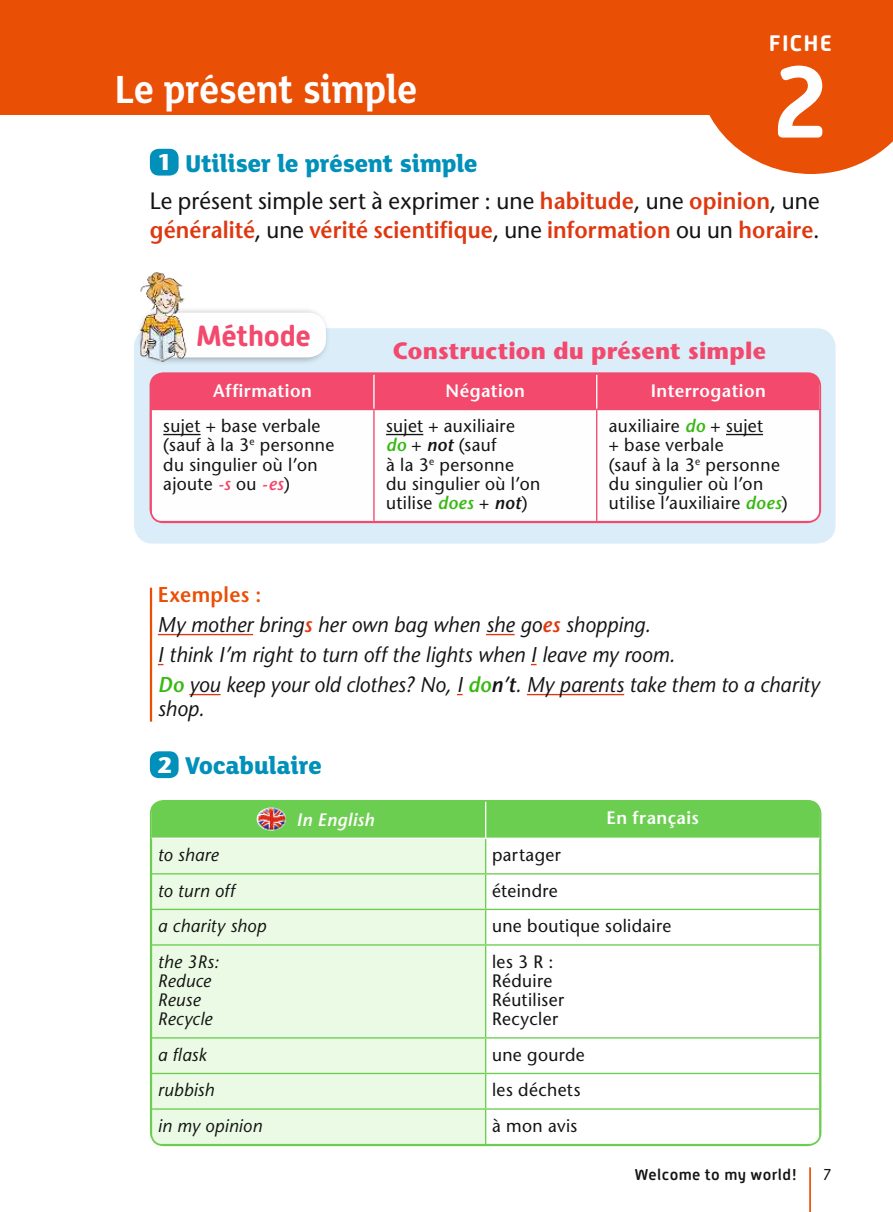
<style>
.page{position:relative;width:893px;height:1212px;background:#fff}
.page>*{position:absolute;margin:0;border:0;box-sizing:border-box;transform-origin:0 0}
.t1{font:700 101.25px "Alwyn New Rounded";color:#fefefe}
.t2{font:700 42.75px "FS Lola";color:#fefefe;scale:.9 1}
.t3{font:700 29.25px "Alwyn New Rounded";letter-spacing:-.005em;color:#f2496d}
.t4{font:800 26.55px "FS Lola";letter-spacing:-.005em;color:#0090b9;scale:.95 1}
.t5{font:600 23.62px/28.8px "Stone Sans Std";letter-spacing:.005em;color:#df3810;scale:.94 1}
.t6{font:700 23.62px "Stone Sans Std";letter-spacing:.01em;color:#f2496d}
.t7{font:700 22.5px "Alwyn New Rounded";letter-spacing:.055em;color:#fefefe}
.t8{font:italic 500 21.38px/29.9px "Stone Sans Std";letter-spacing:.005em;color:#131413;scale:.95 1}
.t9{font:500 18px/19.1px "Stone Sans Std";letter-spacing:.02em;color:#131413}
.t10{font:italic 500 18px/19.1px "Stone Sans Std";letter-spacing:.015em;color:#131413}
.t11{font:600 18px "Stone Sans Std";letter-spacing:.025em;color:#fefefe}
.t12{font:italic 600 18px "Stone Sans Std";letter-spacing:.015em;color:#fefefe}
.t13{font:500 15.75px "Alwyn New Rounded";letter-spacing:.025em;color:#131413}
.t14{font:500 15.75px "Stone Sans Std";color:#131413;scale:.95 1}
.s1{font-family:"Stone Sans Std";font-weight:700;font-size:22.5px;color:#fefefe}
.s2{font-weight:500;color:#131413}
.s3{font-weight:600;font-style:italic;color:#f2496d}
.s4{font-weight:600;font-style:italic;color:#38b812}
.s5{font-weight:600;font-style:italic}
.s6{font-weight:600;font-style:normal;color:#e94f05}
.s7{font-weight:600;color:#df3810}
.s8{font-weight:600;color:#38b812}
.s9{font-weight:600}
</style>
<div class="page">
<hr style="left:809px;top:1167px;width:2px;height:45px;background:#e94f05">
<div style="left:0;top:0;width:846px;height:115px;background:#e94f05"></div>
<svg style="left:709px;top:0;width:184px;height:174px"></svg>
<hr style="left:158px;top:634px;width:95px;height:1px;background:#df3810">
<svg style="left:486px;top:634px;width:29px;height:1px"></svg>
<hr style="left:189px;top:694px;width:32px;height:1px;background:#df3810">
<hr style="left:527px;top:694px;width:97px;height:1px;background:#df3810">
<div style="left:150px;top:149px;width:29px;height:27px;background:#0090b9;border-radius:9px"></div>
<div style="left:134px;top:328px;width:702px;height:216px;background:#daedf9;border-radius:19px"></div>
<div style="left:152px;top:375px;width:666px;height:34px;background:#f2496d"></div>
<div style="left:152px;top:410px;width:667px;height:111px;background:#fefefe"></div>
<hr style="left:373px;top:375px;width:2px;height:34px;background:#fefefe">
<hr style="left:596px;top:375px;width:1px;height:34px;background:#fefefe">
<hr style="left:373px;top:410px;width:2px;height:111px;background:#f2496d">
<hr style="left:596px;top:410px;width:1px;height:111px;background:#f2496d">
<hr style="left:150px;top:410px;width:2px;height:111px;background:#f2496d">
<hr style="left:819px;top:410px;width:1px;height:111px;background:#f2496d">
<hr style="left:150px;top:521px;width:224px;height:1px;background:#f2496d">
<hr style="left:597px;top:521px;width:223px;height:1px;background:#f2496d">
<hr style="left:150px;top:373px;width:224px;height:2px;background:#f2496d">
<hr style="left:150px;top:375px;width:2px;height:34px;background:#f2496d">
<hr style="left:597px;top:373px;width:223px;height:2px;background:#f2496d">
<hr style="left:150px;top:409px;width:224px;height:1px;background:#f2496d">
<hr style="left:374px;top:409px;width:223px;height:1px;background:#f2496d">
<hr style="left:597px;top:409px;width:223px;height:1px;background:#f2496d">
<hr style="left:819px;top:375px;width:1px;height:34px;background:#fefefe">
<hr style="left:163px;top:434px;width:38px;height:1px;background:#131413">
<hr style="left:386px;top:434px;width:37px;height:1px;background:#131413">
<hr style="left:726px;top:434px;width:37px;height:1px;background:#131413">
<div style="left:150px;top:372px;width:671px;height:151px;border:2px solid #f2496d;border-radius:13px"></div>
<div style="left:137px;top:307px;width:193px;height:59px;background:#131413;opacity:.35"></div>
<div style="left:147px;top:313px;width:179px;height:44px;background:#fefefe;border-radius:18px"></div>
<img style="left:140px;top:272px;width:57px;height:90px">
<div style="left:150px;top:751px;width:29px;height:27px;background:#0090b9;border-radius:9px"></div>
<div style="left:151px;top:801px;width:669px;height:36px;background:#6cce50"></div>
<div style="left:152px;top:839px;width:333px;height:305px;background:#ebfae5"></div>
<hr style="left:485px;top:839px;width:1px;height:34px;background:#6cce50">
<hr style="left:151px;top:873px;width:335px;height:1px;background:#6cce50">
<hr style="left:486px;top:873px;width:334px;height:1px;background:#6cce50">
<hr style="left:485px;top:874px;width:1px;height:35px;background:#6cce50">
<hr style="left:151px;top:909px;width:335px;height:1px;background:#6cce50">
<hr style="left:486px;top:909px;width:334px;height:1px;background:#6cce50">
<hr style="left:485px;top:910px;width:1px;height:34px;background:#6cce50">
<hr style="left:151px;top:944px;width:335px;height:1px;background:#6cce50">
<hr style="left:486px;top:944px;width:334px;height:1px;background:#6cce50">
<hr style="left:485px;top:945px;width:1px;height:92px;background:#6cce50">
<hr style="left:151px;top:1037px;width:335px;height:1px;background:#6cce50">
<hr style="left:486px;top:1037px;width:334px;height:1px;background:#6cce50">
<hr style="left:485px;top:1038px;width:1px;height:35px;background:#6cce50">
<hr style="left:151px;top:1073px;width:335px;height:1px;background:#6cce50">
<hr style="left:486px;top:1073px;width:334px;height:1px;background:#6cce50">
<hr style="left:485px;top:1074px;width:1px;height:34px;background:#6cce50">
<hr style="left:151px;top:1108px;width:335px;height:2px;background:#6cce50">
<hr style="left:486px;top:1108px;width:334px;height:2px;background:#6cce50">
<hr style="left:485px;top:1110px;width:1px;height:34px;background:#6cce50">
<hr style="left:151px;top:1110px;width:1px;height:34px;background:#6cce50">
<hr style="left:819px;top:1110px;width:1px;height:34px;background:#6cce50">
<hr style="left:151px;top:1144px;width:335px;height:1px;background:#6cce50">
<hr style="left:486px;top:1144px;width:334px;height:1px;background:#6cce50">
<hr style="left:485px;top:801px;width:1px;height:36px;background:#fefefe">
<img style="left:257px;top:807px;width:29px;height:23px">
<div style="left:150px;top:800px;width:671px;height:346px;border:2px solid #6cce50;border-radius:13px"></div>
<hr style="left:150px;top:588px;width:2px;height:134px;background:#e94f05">
<h2 class="t2" style="left:115px;top:59px;width:337px">Le présent simple</h2>
<p class="t7" style="left:769px;top:30px;width:64px">FICHE</p>
<h1 class="t1" style="left:774px;top:44px;width:55px">2</h1>
<h3 class="t4" style="left:157px;top:145px;width:339px"><span class="s1">1</span> Utiliser le présent simple</h3>
<h3 class="t5" style="left:150px;top:186px;width:714px"><span class="s2">Le présent simple sert à exprimer : une</span> habitude<span class="s2">, une</span> opinion<span class="s2">, une </span>généralité<span class="s2">, une</span> vérité scientifique<span class="s2">, une</span> information <span class="s2">ou un</span> horaire<span class="s2">.</span></h3>
<h3 class="t3" style="left:196px;top:319px;width:116px">Méthode</h3>
<h3 class="t6" style="left:393px;top:337px;width:374px">Construction du présent simple</h3>
<p class="t11" style="left:213px;top:380px;width:100px">Affirmation</p>
<p class="t11" style="left:446px;top:380px;width:81px">Négation</p>
<p class="t11" style="left:651px;top:380px;width:117px">Interrogation</p>
<p class="t9" style="left:163px;top:416px;width:173px">sujet + base verbale (sauf à la 3<sup>e</sup> personne du singulier où l’on ajoute <span class="s3">-s</span> ou <span class="s3">-es</span>)</p>
<p class="t9" style="left:386px;top:416px;width:156px">sujet + auxiliaire<br><span class="s4">do</span> + <span class="s5">not</span> (sauf<br>à la 3<sup>e</sup> personne<br>du singulier où l’on utilise <span class="s4">does</span> + <span class="s5">not</span>)</p>
<p class="t9" style="left:609px;top:416px;width:180px">auxiliaire <span class="s4">do</span> + sujet<br>+ base verbale<br>(sauf à la 3<sup>e</sup> personne du singulier où l’on utilise l’auxiliaire <span class="s4">does</span>)</p>
<p class="t8" style="left:158px;top:580px;width:698px"><span class="s6">Exemples :<br></span>My mother bring<span class="s7">s</span> her own bag when she go<span class="s7">es</span> shopping.<br>I think I’m right to turn off the lights when I leave my room.<br><span class="s8">Do</span> you keep your old clothes? No, I <span class="s8">do</span><span class="s9">n’t</span>. My parents take them to a charity</p>
<p class="t8" style="left:158px;top:693px;width:50px">shop.</p>
<h3 class="t4" style="left:157px;top:747px;width:175px"><span class="s1">2</span> Vocabulaire</h3>
<p class="t12" style="left:297px;top:808px;width:79px">In English</p>
<p class="t11" style="left:607px;top:806px;width:94px">En français</p>
<p class="t10" style="left:158px;top:845px;width:62px">to share</p>
<p class="t9" style="left:492px;top:845px;width:70px">partager</p>
<p class="t10" style="left:158px;top:881px;width:78px">to turn off</p>
<p class="t9" style="left:492px;top:881px;width:67px">éteindre</p>
<p class="t10" style="left:158px;top:916px;width:110px">a charity shop</p>
<p class="t9" style="left:492px;top:916px;width:181px">une boutique solidaire</p>
<p class="t10" style="left:158px;top:952px;width:63px">the 3Rs:<br>Reduce<br>Reuse<br>Recycle</p>
<p class="t9" style="left:492px;top:952px;width:74px">les 3 R :<br>Réduire<br>Réutiliser<br>Recycler</p>
<p class="t10" style="left:158px;top:1045px;width:50px">a flask</p>
<p class="t9" style="left:492px;top:1045px;width:94px">une gourde</p>
<p class="t10" style="left:158px;top:1080px;width:58px">rubbish</p>
<p class="t9" style="left:492px;top:1080px;width:90px">les déchets</p>
<p class="t10" style="left:158px;top:1116px;width:106px">in my opinion</p>
<p class="t9" style="left:492px;top:1116px;width:87px">à mon avis</p>
<p class="t13" style="left:634px;top:1165px;width:164px">Welcome to my world!</p>
<p class="t14" style="left:823px;top:1165px;width:11px">7</p>
</div>
